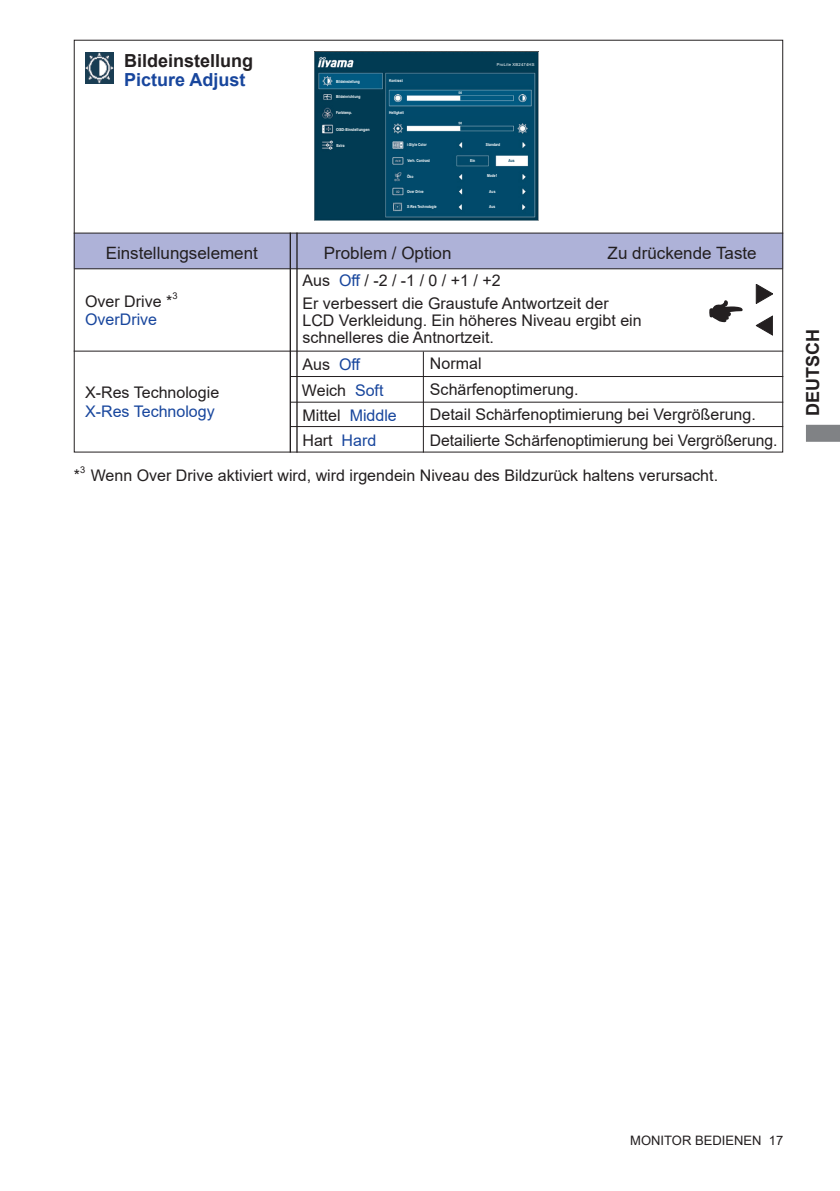
<style>
.page{position:relative;width:840px;height:1191px;background:#fff}
.page>*{position:absolute;margin:0;border:0;box-sizing:border-box;transform-origin:0 0}
.t1{font:700 18px "Arial";color:#231f20}
.t2{font:700 18px "Arial";color:#18469d}
.t3{font:17px "Arial";color:#231f20}
.t4{font:16px/25.8px "Arial";color:#231f20}
.t5{font:16px "Arial";color:#18469d}
.t6{font:13px "Arial";color:#231f20}
.t7{font:9.4px "Arial";color:#231f20}
.t8{font:700 4.2px "Arial";color:#fff;scale:.8 1}
.t9{font:700 4.2px "Arial";color:#fff;scale:.9 1}
.t10{font:4.2px "Arial";letter-spacing:.05em;color:#fff}
.t11{font:700 4.2px "Arial";color:#064966;scale:.8 1}
.s1{color:#18469d}
</style>
<div class="page">
<svg style="left:806px;top:425px;width:33px;height:17px"></svg>
<div style="left:74px;top:233px;width:708px;height:36px;background:#aeb2d8"></div>
<hr style="left:74px;top:268px;width:708px;height:1px;background:#231f20">
<hr style="left:74px;top:233px;width:708px;height:1px;background:#231f20">
<hr style="left:289px;top:233px;width:2px;height:219px;background:#231f20">
<hr style="left:296px;top:233px;width:1px;height:219px;background:#231f20">
<img style="left:314px;top:52px;width:224px;height:168px">
<img style="left:85px;top:53px;width:28px;height:31px">
<svg style="left:709px;top:300px;width:33px;height:22px"></svg>
<svg style="left:755px;top:316px;width:17px;height:19px"></svg>
<svg style="left:755px;top:284px;width:17px;height:20px"></svg>
<hr style="left:422px;top:351px;width:1px;height:101px;background:#231f20">
<hr style="left:290px;top:376px;width:492px;height:1px;background:#231f20">
<hr style="left:290px;top:402px;width:492px;height:1px;background:#231f20">
<hr style="left:290px;top:426px;width:492px;height:1px;background:#231f20">
<hr style="left:74px;top:350px;width:708px;height:1px;background:#231f20">
<p class="t1" style="left:124px;top:48px;width:131px">Bildeinstellung</p>
<p class="t2" style="left:124px;top:67px;width:123px">Picture Adjust</p>
<p class="t8" style="left:336px;top:78px;width:31px">Bildeinstellung</p>
<p class="t8" style="left:336px;top:94px;width:32px">Bildeinrichtung</p>
<p class="t8" style="left:336px;top:110px;width:21px">Farbtemp.</p>
<p class="t9" style="left:336px;top:126px;width:39px">OSD-Einstellungen</p>
<p class="t8" style="left:336px;top:142px;width:12px">Extra</p>
<p class="t8" style="left:389px;top:78px;width:18px">Kontrast</p>
<p class="t8" style="left:389px;top:110px;width:20px">Helligkeit</p>
<p class="t8" style="left:407px;top:141px;width:26px">i-Style Color</p>
<p class="t8" style="left:407px;top:158px;width:30px">Verh. Contrast</p>
<p class="t8" style="left:407px;top:173px;width:10px">Öko</p>
<p class="t8" style="left:407px;top:188px;width:22px">Over Drive</p>
<p class="t8" style="left:407px;top:203px;width:38px">X-Res Technologie</p>
<p class="t10" style="left:496px;top:62px;width:39px">ProLite XB2474HS</p>
<p class="t8" style="left:485px;top:142px;width:19px">Standard</p>
<p class="t8" style="left:470px;top:157px;width:8px">Ein</p>
<p class="t11" style="left:508px;top:158px;width:9px">Aus</p>
<p class="t8" style="left:487px;top:173px;width:15px">Mode1</p>
<p class="t8" style="left:489px;top:188px;width:9px">Aus</p>
<p class="t8" style="left:489px;top:204px;width:9px">Aus</p>
<p class="t3" style="left:106px;top:241px;width:154px">Einstellungselement</p>
<p class="t3" style="left:323px;top:241px;width:129px">Problem / Option</p>
<p class="t3" style="left:607px;top:241px;width:150px">Zu drückende Taste</p>
<p class="t4" style="left:85px;top:288px;width:89px">Over Drive *</p>
<p class="t7" style="left:172px;top:289px;width:7px">3</p>
<p class="t5" style="left:85px;top:308px;width:74px">OverDrive</p>
<p class="t4" style="left:85px;top:379px;width:135px">X-Res Technologie</p>
<p class="t5" style="left:85px;top:400px;width:131px">X-Res Technology</p>
<p class="t4" style="left:302px;top:269px;width:307px;line-height:22.6px">Aus <span class="s1">Off</span> / -2 / -1 / 0 / +1 / +2<br>Er verbessert die Graustufe Antwortzeit der</p>
<p class="t4" style="left:302px;top:312px;width:340px;line-height:17px">LCD Verkleidung. Ein höheres Niveau ergibt ein schnelleres die Antnortzeit.</p>
<p class="t4" style="left:429px;top:350px;width:150px">Normal<br>Schärfenoptimerung.</p>
<p class="t4" style="left:429px;top:427px;width:349px">Detailierte Schärfenoptimierung bei Vergrößerung.</p>
<p class="t4" style="left:302px;top:351px;width:83px">Aus <span class="s1">Off<br></span>Weich <span class="s1">Soft</span></p>
<p class="t4" style="left:302px;top:428px;width:75px">Hart <span class="s1">Hard</span></p>
<p class="t4" style="left:302px;top:402px;width:96px">Mittel <span class="s1">Middle</span></p>
<p class="t4" style="left:429px;top:401px;width:327px">Detail Schärfenoptimierung bei Vergrößerung.</p>
<p class="t4" style="left:74px;top:462px;width:8px">*</p>
<p class="t7" style="left:80px;top:463px;width:7px">3</p>
<p class="t4" style="left:91px;top:462px;width:628px">Wenn Over Drive aktiviert wird, wird irgendein Niveau des Bildzurück haltens verursacht.</p>
<p class="t1" style="left:799px;top:415px;width:88px;rotate:-90deg">DEUTSCH</p>
<p class="t6" style="left:630px;top:1131px;width:154px">MONITOR BEDIENEN 17</p>
</div>
